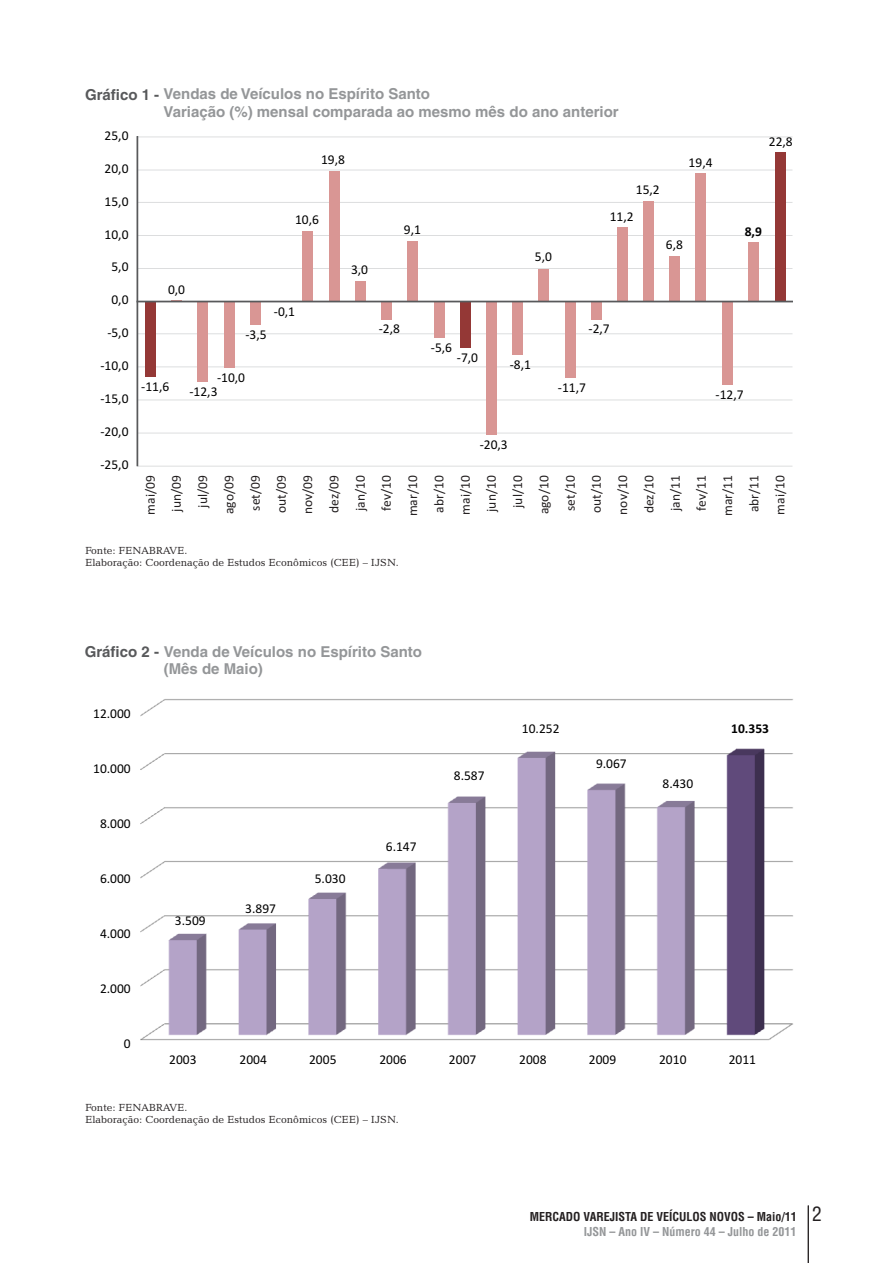
<style>
.page{position:relative;width:893px;height:1263px;background:#fff}
.page>*{position:absolute;margin:0;border:0;box-sizing:border-box;transform-origin:0 0}
.t1{font:700 15px/17.9px "Helvetica LT";color:#949698}
.t2{font:13.5px "Calibri";color:#000}
.t3{font:13.5px/26.2px "Calibri";color:#231f20}
.t4{font:700 13.5px "Calibri";color:#000}
.t5{font:700 condensed 12px/15.9px "Helvetica LT";color:#231f20}
.t6{font:10.5px/12.6px "Candida BT";color:#231f20}
.s1{color:#58595b}
.s2{font-weight:400;font-size:19.5px}
.s3{color:#949698}
</style>
<div class="page">
<hr style="left:808px;top:1205px;width:1px;height:58px;background:#231f20">
<hr style="left:137px;top:466px;width:655px;height:1px;background:#d1d3d4">
<svg style="left:136px;top:136px;width:657px;height:330px"></svg>
<img style="left:140px;top:699px;width:653px;height:342px">
<p class="t1" style="left:164px;top:86px;width:457px;text-indent:-79px"><span class="s1">Gráfico 1 -</span> Vendas de Veículos no Espírito Santo<br>Variação (%) mensal comparada ao mesmo mês do ano anterior</p>
<p class="t2" style="left:105px;top:129px;width:25px">25,0</p>
<p class="t2" style="left:105px;top:162px;width:25px">20,0</p>
<p class="t2" style="left:105px;top:196px;width:25px">15,0</p>
<p class="t2" style="left:105px;top:229px;width:25px">10,0</p>
<p class="t2" style="left:111px;top:261px;width:19px">5,0</p>
<p class="t2" style="left:111px;top:294px;width:19px">0,0</p>
<p class="t2" style="left:107px;top:327px;width:23px">-5,0</p>
<p class="t2" style="left:100px;top:360px;width:30px">-10,0</p>
<p class="t2" style="left:100px;top:393px;width:30px">-15,0</p>
<p class="t2" style="left:321px;top:154px;width:25px">19,8</p>
<p class="t2" style="left:295px;top:214px;width:25px">10,6</p>
<p class="t2" style="left:168px;top:284px;width:19px">0,0</p>
<p class="t2" style="left:245px;top:329px;width:23px">-3,5</p>
<p class="t2" style="left:274px;top:306px;width:23px">-0,1</p>
<p class="t2" style="left:141px;top:381px;width:30px">-11,6</p>
<p class="t2" style="left:217px;top:371px;width:30px">-10,0</p>
<p class="t2" style="left:189px;top:386px;width:30px">-12,3</p>
<p class="t2" style="left:351px;top:264px;width:19px">3,0</p>
<p class="t2" style="left:404px;top:224px;width:19px">9,1</p>
<p class="t2" style="left:379px;top:323px;width:23px">-2,8</p>
<p class="t2" style="left:431px;top:342px;width:23px">-5,6</p>
<p class="t2" style="left:457px;top:352px;width:23px">-7,0</p>
<p class="t2" style="left:535px;top:251px;width:19px">5,0</p>
<p class="t2" style="left:510px;top:359px;width:23px">-8,1</p>
<p class="t2" style="left:636px;top:184px;width:25px">15,2</p>
<p class="t2" style="left:610px;top:211px;width:25px">11,2</p>
<p class="t2" style="left:689px;top:156px;width:25px">19,4</p>
<p class="t2" style="left:589px;top:323px;width:23px">-2,7</p>
<p class="t2" style="left:666px;top:239px;width:19px">6,8</p>
<p class="t4" style="left:745px;top:226px;width:19px">8,9</p>
<p class="t2" style="left:558px;top:382px;width:30px">-11,7</p>
<p class="t2" style="left:716px;top:389px;width:30px">-12,7</p>
<p class="t2" style="left:769px;top:136px;width:25px">22,8</p>
<p class="t2" style="left:100px;top:425px;width:30px">-20,0</p>
<p class="t2" style="left:100px;top:459px;width:30px">-25,0</p>
<p class="t2" style="left:480px;top:439px;width:30px">-20,3</p>
<p class="t3" style="left:348px;top:511px;width:37px;rotate:-90deg">jan/10 fev/10</p>
<p class="t3" style="left:663px;top:511px;width:37px;rotate:-90deg">jan/11 fev/11</p>
<p class="t3" style="left:269px;top:514px;width:41px;text-align:justify;rotate:-90deg">out/09 nov/09 dez/09</p>
<p class="t3" style="left:584px;top:515px;width:41px;text-align:justify;rotate:-90deg">out/10 nov/10 dez/10</p>
<p class="t3" style="left:401px;top:516px;width:42px;rotate:-90deg">mar/10</p>
<p class="t3" style="left:716px;top:516px;width:42px;rotate:-90deg">mar/11</p>
<p class="t3" style="left:138px;top:514px;width:41px;rotate:-90deg">mai/09 jun/09</p>
<p class="t3" style="left:427px;top:515px;width:41px;text-align:justify;rotate:-90deg">abr/10 mai/10 jun/10</p>
<p class="t3" style="left:742px;top:515px;width:41px;rotate:-90deg">abr/11 mai/10</p>
<p class="t3" style="left:243px;top:511px;width:37px;rotate:-90deg">set/09</p>
<p class="t3" style="left:558px;top:511px;width:37px;rotate:-90deg">set/10</p>
<p class="t3" style="left:191px;top:508px;width:34px;rotate:-90deg">jul/09</p>
<p class="t3" style="left:506px;top:508px;width:34px;rotate:-90deg">jul/10</p>
<p class="t3" style="left:217px;top:514px;width:40px;rotate:-90deg">ago/09</p>
<p class="t3" style="left:532px;top:514px;width:40px;rotate:-90deg">ago/10</p>
<p class="t6" style="left:85px;top:544px;width:315px">Fonte: FENABRAVE.<br>Elaboração: Coordenação de Estudos Econômicos (CEE) – IJSN.</p>
<p class="t1" style="left:164px;top:643px;width:260px;text-indent:-79px"><span class="s1">Gráfico 2 -</span> Venda de Veículos no Espírito Santo (Mês de Maio)</p>
<p class="t2" style="left:93px;top:708px;width:39px">12.000</p>
<p class="t2" style="left:93px;top:762px;width:39px">10.000</p>
<p class="t2" style="left:100px;top:818px;width:32px">8.000</p>
<p class="t2" style="left:100px;top:873px;width:32px">6.000</p>
<p class="t2" style="left:100px;top:927px;width:32px">4.000</p>
<p class="t2" style="left:100px;top:983px;width:32px">2.000</p>
<p class="t2" style="left:124px;top:1037px;width:8px">0</p>
<p class="t2" style="left:175px;top:915px;width:32px">3.509</p>
<p class="t2" style="left:245px;top:903px;width:32px">3.897</p>
<p class="t2" style="left:315px;top:873px;width:32px">5.030</p>
<p class="t2" style="left:386px;top:841px;width:32px">6.147</p>
<p class="t2" style="left:454px;top:769px;width:32px">8.587</p>
<p class="t2" style="left:522px;top:722px;width:39px">10.252</p>
<p class="t2" style="left:596px;top:757px;width:32px">9.067</p>
<p class="t2" style="left:662px;top:778px;width:32px">8.430</p>
<p class="t4" style="left:731px;top:722px;width:39px">10.353</p>
<p class="t2" style="left:169px;top:1054px;width:29px">2003</p>
<p class="t2" style="left:240px;top:1054px;width:29px">2004</p>
<p class="t2" style="left:309px;top:1054px;width:29px">2005</p>
<p class="t2" style="left:379px;top:1054px;width:29px">2006</p>
<p class="t2" style="left:449px;top:1054px;width:29px">2007</p>
<p class="t2" style="left:519px;top:1054px;width:29px">2008</p>
<p class="t2" style="left:589px;top:1054px;width:29px">2009</p>
<p class="t2" style="left:659px;top:1054px;width:29px">2010</p>
<p class="t2" style="left:729px;top:1054px;width:29px">2011</p>
<p class="t6" style="left:85px;top:1101px;width:315px">Fonte: FENABRAVE.<br>Elaboração: Coordenação de Estudos Econômicos (CEE) – IJSN.</p>
<p class="t5" style="left:584px;top:1209px;width:240px;text-indent:-54px">MERCADO VAREJISTA DE VEÍCULOS NOVOS – Maio/11 <span class="s2">2<br></span><span class="s3">IJSN – Ano IV – Número 44 – Julho de 2011</span></p>
</div>
